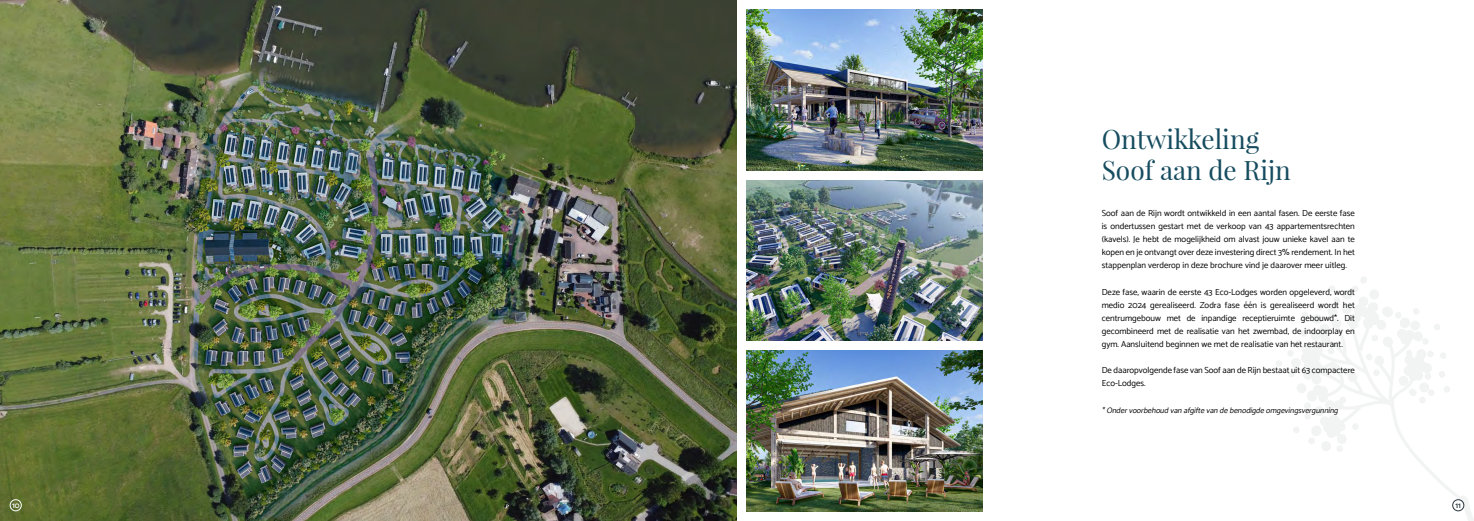
<style>
.page{position:relative;width:1474px;height:521px;background:#fff}
.page>*{position:absolute;margin:0;border:0;box-sizing:border-box;transform-origin:0 0}
.t1{font:26.25px/31.5px "Playfair Display";color:#164c5f}
.t2{font:8.75px/13.1px "Catamaran";color:#000;text-align:justify}
.t3{font:italic 7.88px "Catamaran";color:#000}
.t4{font:600 7.88px "Catamaran";color:#fff}
.t5{font:600 7.88px "Catamaran";color:#28363d}
</style>
<div class="page">
<svg style="left:1412px;top:453px;width:61px;height:68px"></svg>
<svg style="left:1276px;top:277px;width:174px;height:176px"></svg>
<img style="left:0;top:0;width:737px;height:521px">
<img style="left:747px;top:10px;width:235px;height:160px">
<img style="left:747px;top:180px;width:235px;height:161px">
<img style="left:747px;top:351px;width:235px;height:160px">
<div style="left:10px;top:499px;width:12px;height:12px;border:1px solid #fff;border-radius:50%"></div>
<div style="left:1452px;top:499px;width:11px;height:12px;border:1px solid #28363d;border-radius:50%"></div>
<h1 class="t1" style="left:1101px;top:123px;width:191px">Ontwikkeling<br>Soof aan de Rijn</h1>
<p class="t2" style="left:1101px;top:206px;width:255px">Soof aan de Rijn wordt ontwikkeld in een aantal fasen. De eerste fase is ondertussen gestart met de verkoop van 43 appartementsrechten (kavels). Je hebt de mogelijkheid om alvast jouw unieke kavel aan te kopen en je ontvangt over deze investering direct 3% rendement. In het stappenplan verderop in deze brochure vind je daarover meer uitleg.</p>
<p class="t2" style="left:1101px;top:285px;width:254px">Deze fase, waarin de eerste 43 Eco-Lodges worden opgeleverd, wordt medio 2024 gerealiseerd. Zodra fase één is gerealiseerd wordt het centrumgebouw met de inpandige receptieruimte gebouwd*. Dit gecombineerd met de realisatie van het zwembad, de indoorplay en gym. Aansluitend beginnen we met de realisatie van het restaurant.</p>
<p class="t2" style="left:1101px;top:364px;width:254px">De daaropvolgende fase van Soof aan de Rijn bestaat uit 63 compactere<br>Eco-Lodges.</p>
<p class="t3" style="left:1101px;top:405px;width:240px">*Ondervoorbehoudvanafgiftevandebenodigdeomgevingsvergunning</p>
<p class="t4" style="left:12px;top:500px;width:9px">10</p>
<p class="t5" style="left:1455px;top:500px;width:7px">11</p>
</div>
